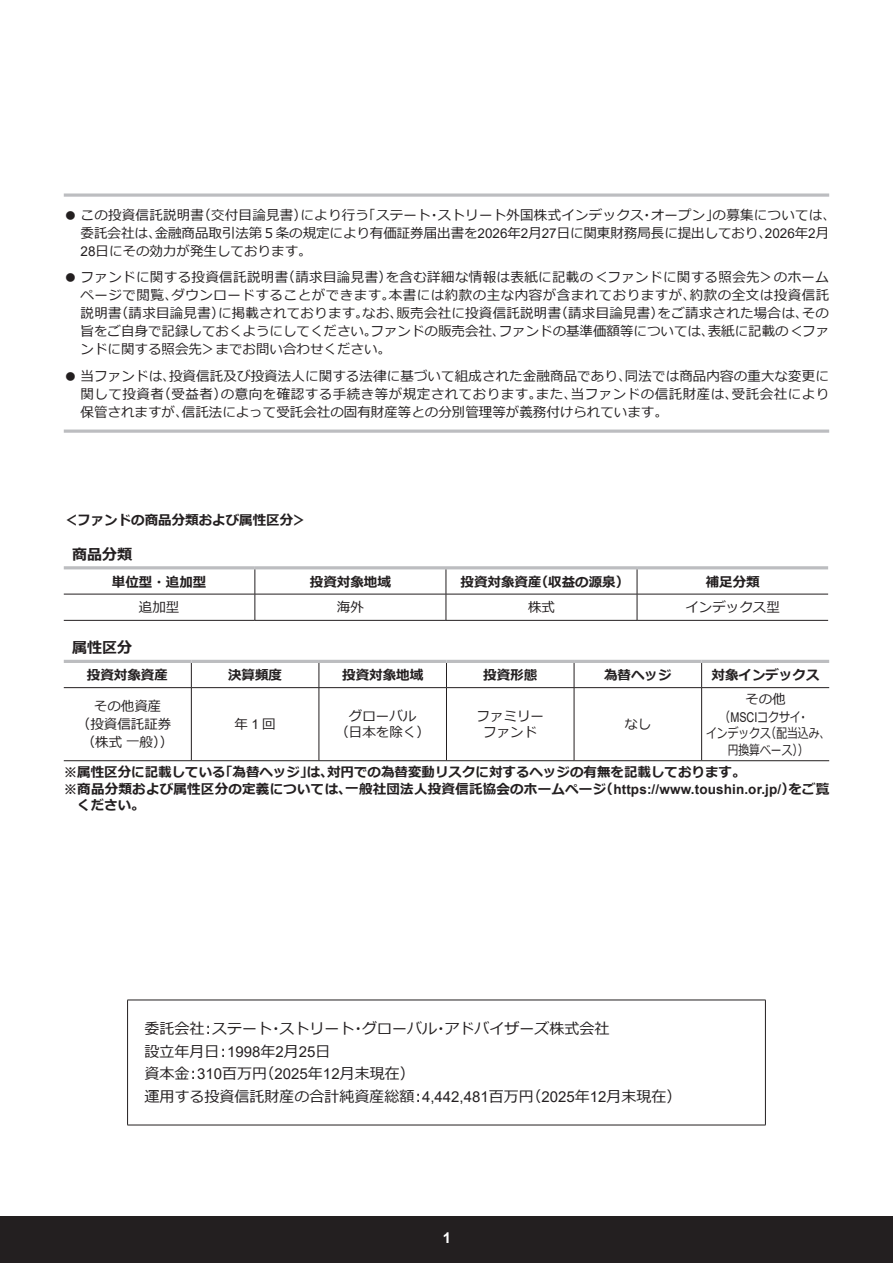
<style>
.page{position:relative;width:893px;height:1263px;background:#fff}
.page>*{position:absolute;margin:0;border:0;box-sizing:border-box;transform-origin:0 0}
.t1{font:15px/22.5px "Meiryo";color:#231f20}
.t2{font:700 15px "Meiryo";color:#231f20}
.t3{font:700 14.85px "Arial";color:#fff}
.t4{font:13.5px/18px "Meiryo";color:#231f20;text-align:center}
.t5{font:700 13.5px "Meiryo";color:#231f20}
.t6{font:700 13.5px "Meiryo";letter-spacing:.02em;color:#231f20}
.t7{font:13.5px/16.5px "Meiryo";color:#231f20;text-align:center;scale:.8 1}
.s1{font-family:"Arial"}
</style>
<div class="page">
<div style="left:0;top:1216px;width:893px;height:47px;background:#231f20"></div>
<svg style="left:64px;top:193px;width:765px;height:4px;background:#c9cacc"></svg>
<svg style="left:64px;top:429px;width:765px;height:4px;background:#c9cacc"></svg>
<hr style="left:64px;top:566px;width:191px;height:3px;background:#bcbdc0">
<hr style="left:255px;top:566px;width:191px;height:3px;background:#bcbdc0">
<hr style="left:446px;top:566px;width:191px;height:3px;background:#bcbdc0">
<hr style="left:637px;top:566px;width:191px;height:3px;background:#bcbdc0">
<hr style="left:64px;top:594px;width:191px;height:1px;background:#231f20">
<hr style="left:255px;top:594px;width:191px;height:1px;background:#231f20">
<svg style="left:255px;top:569px;width:1px;height:51px"></svg>
<hr style="left:446px;top:594px;width:191px;height:1px;background:#231f20">
<svg style="left:446px;top:569px;width:1px;height:51px"></svg>
<hr style="left:637px;top:594px;width:191px;height:1px;background:#231f20">
<svg style="left:637px;top:569px;width:1px;height:51px"></svg>
<hr style="left:64px;top:620px;width:191px;height:1px;background:#231f20">
<hr style="left:255px;top:620px;width:191px;height:1px;background:#231f20">
<hr style="left:446px;top:620px;width:191px;height:1px;background:#231f20">
<hr style="left:637px;top:620px;width:191px;height:1px;background:#231f20">
<hr style="left:702px;top:687px;width:127px;height:1px;background:#231f20">
<hr style="left:701px;top:688px;width:1px;height:72px;background:#231f20">
<hr style="left:702px;top:760px;width:127px;height:1px;background:#231f20">
<hr style="left:64px;top:660px;width:127px;height:3px;background:#bcbdc0">
<hr style="left:191px;top:660px;width:128px;height:3px;background:#bcbdc0">
<hr style="left:319px;top:660px;width:127px;height:3px;background:#bcbdc0">
<hr style="left:446px;top:660px;width:128px;height:3px;background:#bcbdc0">
<hr style="left:574px;top:660px;width:128px;height:3px;background:#bcbdc0">
<hr style="left:702px;top:660px;width:127px;height:3px;background:#bcbdc0">
<svg style="left:191px;top:663px;width:1px;height:24px"></svg>
<svg style="left:319px;top:663px;width:1px;height:24px"></svg>
<svg style="left:446px;top:663px;width:1px;height:24px"></svg>
<svg style="left:574px;top:663px;width:1px;height:24px"></svg>
<svg style="left:701px;top:663px;width:1px;height:24px"></svg>
<hr style="left:64px;top:687px;width:127px;height:1px;background:#231f20">
<hr style="left:191px;top:687px;width:128px;height:1px;background:#231f20">
<hr style="left:191px;top:688px;width:1px;height:72px;background:#231f20">
<hr style="left:319px;top:687px;width:127px;height:1px;background:#231f20">
<hr style="left:319px;top:688px;width:1px;height:72px;background:#231f20">
<hr style="left:446px;top:687px;width:128px;height:1px;background:#231f20">
<hr style="left:446px;top:688px;width:1px;height:72px;background:#231f20">
<hr style="left:574px;top:687px;width:128px;height:1px;background:#231f20">
<hr style="left:574px;top:688px;width:1px;height:72px;background:#231f20">
<hr style="left:64px;top:760px;width:127px;height:1px;background:#231f20">
<hr style="left:191px;top:760px;width:128px;height:1px;background:#231f20">
<hr style="left:319px;top:760px;width:127px;height:1px;background:#231f20">
<hr style="left:446px;top:760px;width:128px;height:1px;background:#231f20">
<hr style="left:574px;top:760px;width:128px;height:1px;background:#231f20">
<hr style="left:127px;top:1000px;width:639px;height:1px;background:#231f20">
<hr style="left:127px;top:1000px;width:1px;height:125px;background:#231f20">
<hr style="left:765px;top:1000px;width:1px;height:125px;background:#231f20">
<hr style="left:127px;top:1125px;width:639px;height:1px;background:#231f20">
<p class="t4" style="left:81px;top:206px;width:757px;text-align:left;text-indent:-17px">● この投資信託説明書（交付目論見書）により行う「ステート・ストリート外国株式インデックス・オープン」の募集については、委託会社は、金融商品取引法第５条の規定により有価証券届出書を<span class="s1">2026</span>年<span class="s1">2</span>月<span class="s1">27</span>日に関東財務局長に提出しており、<span class="s1">2026</span>年<span class="s1">2</span>月<br><span class="s1">28</span>日にその効力が発生しております。</p>
<p class="t4" style="left:81px;top:269px;width:750px;text-align:justify;text-indent:-17px">● ファンドに関する投資信託説明書（請求目論見書）を含む詳細な情報は表紙に記載の＜ファンドに関する照会先＞のホームページで閲覧、ダウンロードすることができます。本書には約款の主な内容が含まれておりますが、約款の全文は投資信託説明書（請求目論見書）に掲載されております。なお、販売会社に投資信託説明書（請求目論見書）をご請求された場合は、その旨をご自身で記録しておくようにしてください。ファンドの販売会社、ファンドの基準価額等については、表紙に記載の＜ファンドに関する照会先＞までお問い合わせください。</p>
<p class="t4" style="left:81px;top:367px;width:750px;text-align:justify;text-indent:-17px">● 当ファンドは、投資信託及び投資法人に関する法律に基づいて組成された金融商品であり、同法では商品内容の重大な変更に関して投資者（受益者）の意向を確認する手続き等が規定されております。また、当ファンドの信託財産は、受託会社により保管されますが、信託法によって受託会社の固有財産等との分別管理等が義務付けられています。</p>
<p class="t5" style="left:64px;top:511px;width:244px">＜ファンドの商品分類および属性区分＞</p>
<p class="t2" style="left:72px;top:544px;width:62px">商品分類</p>
<p class="t5" style="left:112px;top:572px;width:96px">単位型・追加型</p>
<p class="t5" style="left:310px;top:572px;width:82px">投資対象地域</p>
<p class="t5" style="left:460px;top:572px;width:170px">投資対象資産（収益の源泉）</p>
<p class="t5" style="left:706px;top:572px;width:55px">補足分類</p>
<p class="t4" style="left:139px;top:599px;width:42px">追加型</p>
<p class="t4" style="left:337px;top:599px;width:28px">海外</p>
<p class="t4" style="left:528px;top:599px;width:28px">株式</p>
<p class="t4" style="left:685px;top:599px;width:96px">インデックス型</p>
<p class="t2" style="left:72px;top:637px;width:61px">属性区分</p>
<p class="t5" style="left:87px;top:666px;width:82px">投資対象資産</p>
<p class="t5" style="left:228px;top:666px;width:55px">決算頻度</p>
<p class="t5" style="left:342px;top:666px;width:82px">投資対象地域</p>
<p class="t5" style="left:483px;top:666px;width:55px">投資形態</p>
<p class="t5" style="left:604px;top:666px;width:69px">為替ヘッジ</p>
<p class="t5" style="left:711px;top:666px;width:109px">対象インデックス</p>
<p class="t4" style="left:77px;top:698px;width:98px">その他資産<br>（投資信託証券（株式一般））</p>
<p class="t4" style="left:720px;top:690px;width:91px">その他<br>（<span class="s1">MSCI</span>コクサイ・</p>
<p class="t7" style="left:706px;top:726px;width:157px">インデックス（配当込み、円換算ベース））</p>
<p class="t5" style="left:64px;top:763px;width:683px">※属性区分に記載している「為替ヘッジ」は、対円での為替変動リスクに対するヘッジの有無を記載しております。</p>
<p class="t6" style="left:64px;top:779px;width:767px">※商品分類および属性区分の定義については、一般社団法人投資信託協会のホームページ（<span class="s1">https://www.toushin.or.jp/</span>）をご覧</p>
<p class="t5" style="left:77px;top:796px;width:69px">ください。</p>
<p class="t4" style="left:235px;top:716px;width:43px">年<span class="s1">1</span>回</p>
<p class="t4" style="left:335px;top:709px;width:96px;line-height:15.9px">グローバル<br>（日本を除く）</p>
<p class="t4" style="left:477px;top:709px;width:69px;line-height:15.9px">ファミリーファンド</p>
<p class="t4" style="left:624px;top:716px;width:28px">なし</p>
<p class="t1" style="left:145px;top:1018px;width:538px">委託会社︓ステート・ストリート・グローバル・アドバイザーズ株式会社<br>設立年月日︓<span class="s1">1998</span>年<span class="s1">2</span>月<span class="s1">25</span>日<br>資本金︓<span class="s1">310</span>百万円（<span class="s1">2025</span>年<span class="s1">12</span>月末現在）<br>運用する投資信託財産の合計純資産総額︓<span class="s1">4,442,481</span>百万円（<span class="s1">2025</span>年<span class="s1">12</span>月末現在）</p>
<p class="t3" style="left:443px;top:1227px;width:10px">1</p>
</div>
